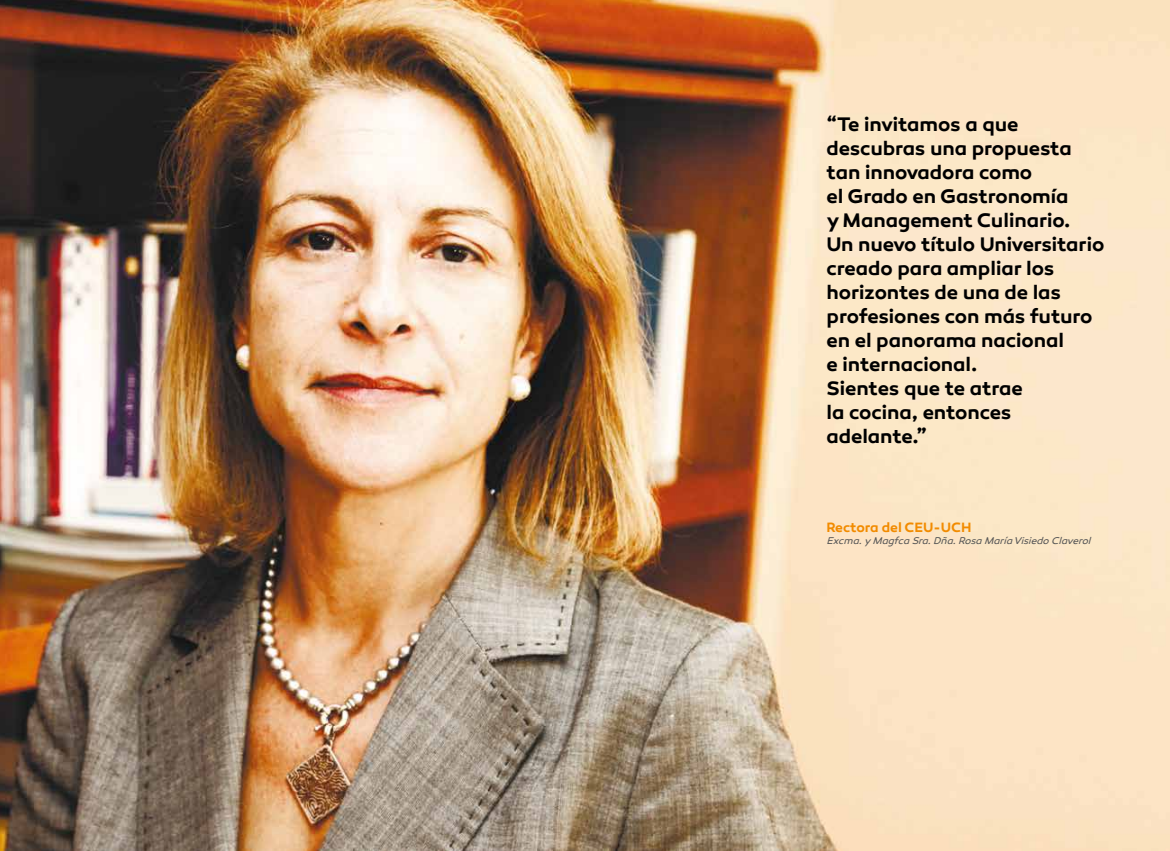
<style>
.page{position:relative;width:1170px;height:851px;background:#fff}
.page>*{position:absolute;margin:0;border:0;box-sizing:border-box;transform-origin:0 0}
.t1{font:600 20px/24px "Canaro";letter-spacing:-.005em;color:#000}
.t2{font:600 13.75px "Canaro";color:#f28b00}
.t3{font:italic 10px "Canaro";color:#565656}
</style>
<div class="page">
<img style="left:0;top:0;width:1169px;height:850px">
<p class="t1" style="left:826px;top:112px;width:279px">“Te invitamos a que descubras una propuesta tan innovadora como<br>el Grado en Gastronomía<br>y Management Culinario.<br>Un nuevo título Universitario creado para ampliar los horizontes de una de las profesiones con más futuro en el panorama nacional<br>e internacional.<br>Sientes que te atrae<br>la cocina, entonces adelante.”</p>
<p class="t2" style="left:826px;top:519px;width:146px">Rectora del CEU-UCH</p>
<p class="t3" style="left:826px;top:534px;width:268px">Excma.yMagfca Sra.Dña.Rosa María Visiedo Claverol</p>
</div>
